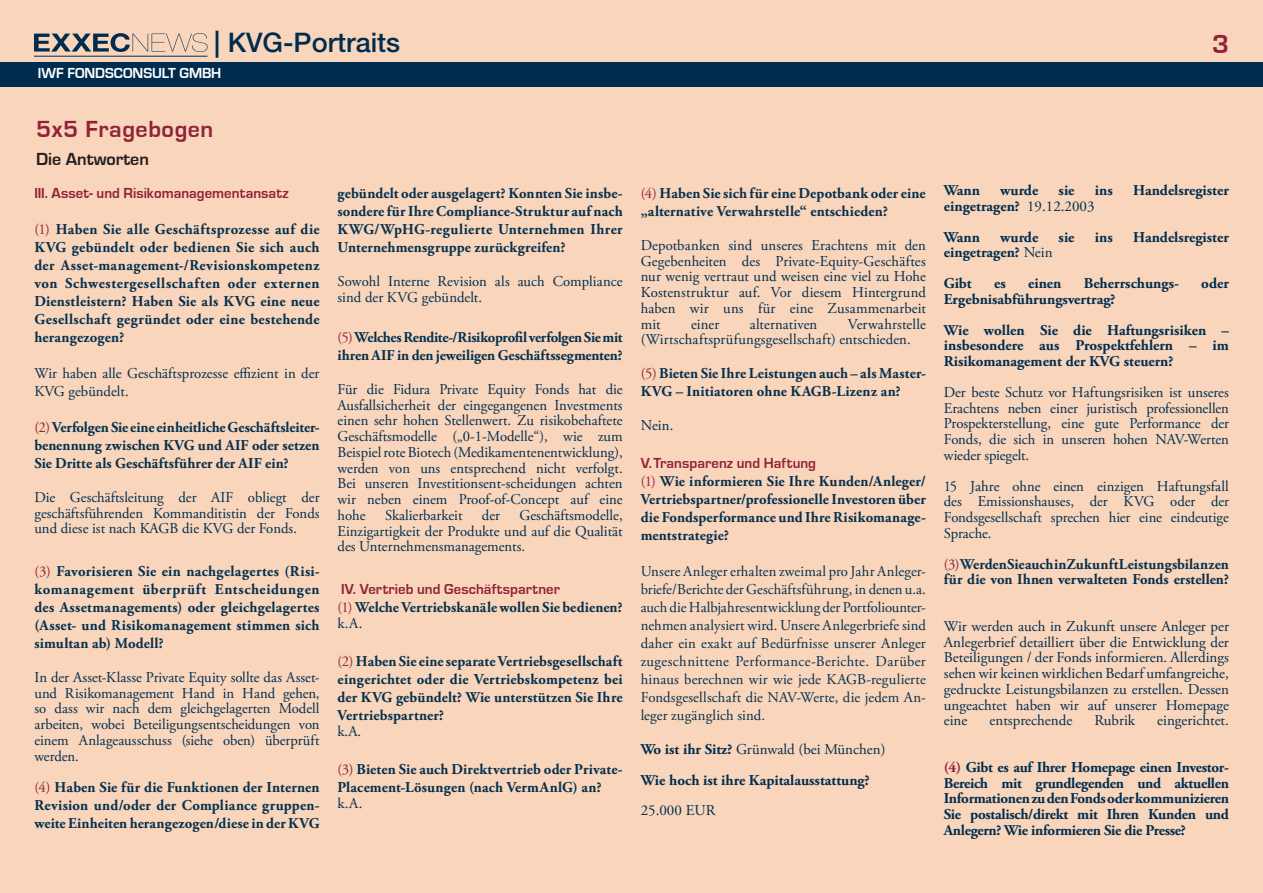
<style>
.page{position:relative;width:1263px;height:893px;background:#f8d5bb}
.page>*{position:absolute;margin:0;border:0;box-sizing:border-box;transform-origin:0 0}
.t1{font:500 27px "Helvetica Neue LT Pro";color:#002d4f}
.t2{font:700 27px "Eurostile";color:#912238}
.t3{font:700 24px "Eurostile";letter-spacing:.025em;color:#912238}
.t4{font:700 18px "Eurostile";color:#231f20}
.Fliesstext_ohne_Einz{font:15px/15.8px "Adobe Garamond Pro";color:#002d4f;text-align:justify}
.Fliesstext_ohne_Einz-2{font:700 15px/18px "Adobe Garamond Pro";letter-spacing:.01em;color:#06304d;text-align:justify}
.t5{font:700 15px/15.8px "Adobe Garamond Pro";color:#002d4f;text-align:justify}
.Fliesstext_ohne_Einz-3{font:15px/18px "Adobe Garamond Pro";letter-spacing:.01em;color:#06304d;text-align:justify}
.Fliesstext_ohne_Einz-4{font:700 15px "Eurostile";letter-spacing:.005em;color:#912238}
.Fliesstext_ohne_Einz-5{font:700 15px/18px "Adobe Garamond Pro";letter-spacing:-.01em;color:#06304d}
.t6{font:700 15px "Eurostile";color:#fff}
.s1{font-size:27.15px}
.s2{font-weight:400;color:#912238}
.s3{font-weight:700}
.s4{font-weight:400}
.s5{color:#912238}
</style>
<div class="page">
<div style="left:0;top:62px;width:1263px;height:24px;background:#002d4f"></div>
<svg style="left:34px;top:33px;width:173px;height:19px"></svg>
<hr style="left:34px;top:56px;width:173px;height:1px;background:#002d4f">
<h1 class="t1" style="left:214px;top:26px;width:188px"><span class="s1">|</span> KVG-Portraits</h1>
<h1 class="t2" style="left:1212px;top:29px;width:18px">3</h1>
<p class="t6" style="left:38px;top:65px;width:185px">IWF FONDSCONSULT GMBH</p>
<h2 class="t3" style="left:36px;top:116px;width:179px">5x5 Fragebogen</h2>
<p class="t4" style="left:36px;top:149px;width:114px">Die Antworten</p>
<p class="Fliesstext_ohne_Einz-4" style="left:34px;top:185px;width:256px">III. Asset- und Risikomanagementansatz</p>
<p class="Fliesstext_ohne_Einz-2" style="left:34px;top:221px;width:287px"><span class="s2">(1)</span> Haben Sie alle Geschäftsprozesse auf die KVG gebündelt oder bedienen Sie sich auch der Asset-management-/Revisionskompetenz von Schwestergesellschaften oder externen Dienstleistern? Haben Sie als KVG eine neue Gesellschaft gegründet oder eine bestehende herangezogen?</p>
<p class="Fliesstext_ohne_Einz" style="left:34px;top:365px;width:286px;line-height:18px">Wir haben alle Geschäftsprozesse effizient in der<br>KVG gebündelt.</p>
<p class="Fliesstext_ohne_Einz-2" style="left:34px;top:419px;width:287px"><span class="s2">(2)</span> Verfolgen Sie eine einheitliche Geschäftsleiter&shy;benennung zwischen KVG und AIF oder setzen Sie Dritte als Geschäftsführer der AIF ein?</p>
<p class="Fliesstext_ohne_Einz" style="left:34px;top:490px;width:287px">Die Geschäftsleitung der AIF obliegt der geschäftsführenden Kommanditistin der Fonds und diese ist nach KAGB die KVG der Fonds.</p>
<p class="Fliesstext_ohne_Einz-2" style="left:34px;top:563px;width:287px"><span class="s2">(3)</span> Favorisieren Sie ein nachgelagertes (Risi&shy;komanagement überprüft Entscheidungen des Assetmanagements) oder gleichgelagertes (Asset- und Risikomanagement stimmen sich simultan ab) Modell?</p>
<p class="Fliesstext_ohne_Einz" style="left:34px;top:670px;width:287px">In der Asset-Klasse Private Equity sollte das Asset&shy;und Risikomanagement Hand in Hand gehen, so dass wir nach dem gleichgelagerten Modell arbeiten, wobei Beteiligungsentscheidungen von einem Anlageausschuss (siehe oben) überprüft werden.</p>
<p class="Fliesstext_ohne_Einz-2" style="left:34px;top:779px;width:287px"><span class="s2">(4)</span> Haben Sie für die Funktionen der Internen Revision und/oder der Compliance gruppen&shy;weite Einheiten herangezogen/diese in der KVG</p>
<p class="Fliesstext_ohne_Einz-2" style="left:338px;top:185px;width:287px">gebündelt oder ausgelagert? Konnten Sie insbe&shy;sondere für Ihre Compliance-Struktur auf nach KWG/WpHG-regulierte Unternehmen Ihrer Unternehmensgruppe zurückgreifen?</p>
<p class="Fliesstext_ohne_Einz" style="left:338px;top:274px;width:287px">Sowohl Interne Revision als auch Compliance sind der KVG gebündelt.</p>
<p class="Fliesstext_ohne_Einz-5" style="left:338px;top:329px;width:287px"><span class="s2">(5)</span>Welches Rendite-/Risikoprofil verfolgen Sie mit ihren AIF in den jeweiligen Geschäftssegmenten?</p>
<p class="Fliesstext_ohne_Einz" style="left:338px;top:382px;width:287px">Für die Fidura Private Equity Fonds hat die Ausfallsicherheit der eingegangenen Investments einen sehr hohen Stellenwert. Zu risikobehaftete Geschäftsmodelle („0-1-Modelle“), wie zum Beispiel rote Biotech (Medikamentenentwicklung), werden von uns entsprechend nicht verfolgt.<br>Bei unseren Investitionsent-scheidungen achten wir neben einem Proof-of-Concept auf eine hohe</p>
<p class="Fliesstext_ohne_Einz" style="left:338px;top:508px;width:287px;text-indent:182px">Geschäftsmodelle, Einzigartigkeit der Produkte und auf die Qualität des Unternehmensmanagements.</p>
<p class="Fliesstext_ohne_Einz-4" style="left:341px;top:581px;width:220px">IV. Vertrieb und Geschäftspartner</p>
<p class="Fliesstext_ohne_Einz-2" style="left:338px;top:599px;width:287px"><span class="s2">(1)</span> Welche Vertriebskanäle wollen Sie bedienen?</p>
<p class="Fliesstext_ohne_Einz" style="left:338px;top:616px;width:26px">k.A.</p>
<p class="Fliesstext_ohne_Einz-2" style="left:338px;top:653px;width:287px"><span class="s2">(2)</span> Haben Sie eine separate Vertriebsgesellschaft eingerichtet oder die Vertriebskompetenz bei der KVG gebündelt? Wie unterstützen Sie Ihre Vertriebspartner?</p>
<p class="Fliesstext_ohne_Einz" style="left:338px;top:724px;width:25px">k.A.</p>
<p class="Fliesstext_ohne_Einz-2" style="left:338px;top:761px;width:287px"><span class="s2">(3)</span> Bieten Sie auch Direktvertrieb oder Private-<br>Placement-Lösungen (nach VermAnlG) an?</p>
<p class="Fliesstext_ohne_Einz" style="left:338px;top:796px;width:26px">k.A.</p>
<p class="Fliesstext_ohne_Einz" style="left:385px;top:508px;width:79px">Skalierbarkeit</p>
<p class="Fliesstext_ohne_Einz" style="left:482px;top:508px;width:20px">der</p>
<p class="Fliesstext_ohne_Einz-2" style="left:641px;top:185px;width:287px"><span class="s2">(4)</span> Haben Sie sich für eine Depotbank oder eine „alternative Verwahrstelle“ entschieden?</p>
<p class="Fliesstext_ohne_Einz" style="left:641px;top:238px;width:287px">Depotbanken sind unseres Erachtens mit den Gegebenheiten des Private-Equity-Geschäftes nur wenig vertraut und weisen eine viel zu Hohe Kostenstruktur auf. Vor diesem Hintergrund haben wir uns für eine Zusammenarbeit mit</p>
<p class="Fliesstext_ohne_Einz" style="left:641px;top:316px;width:287px;text-indent:207px">Verwahrstelle (Wirtschaftsprüfungsgesellschaft) entschieden.</p>
<p class="Fliesstext_ohne_Einz-2" style="left:641px;top:365px;width:287px"><span class="s2">(5)</span> Bieten Sie Ihre Leistungen auch – als Master-<br>KVG – Initiatoren ohne KAGB-Lizenz an?</p>
<p class="Fliesstext_ohne_Einz" style="left:641px;top:418px;width:34px">Nein.</p>
<p class="Fliesstext_ohne_Einz-4" style="left:641px;top:455px;width:177px">V.Transparenz und Haftung</p>
<p class="Fliesstext_ohne_Einz-2" style="left:641px;top:473px;width:287px"><span class="s2">(1)</span> Wie informieren Sie Ihre Kunden/Anleger/ Vertriebspartner/professionelle Investoren über die Fondsperformance und Ihre Risikomanage&shy;mentstrategie?</p>
<p class="Fliesstext_ohne_Einz-3" style="left:641px;top:563px;width:287px">Unsere Anleger erhalten zweimal pro Jahr Anleger&shy;briefe/Berichte der Geschäftsführung, in denen u.a. auch die Halbjahresentwicklung der Portfoliounter&shy;nehmen analysiert wird. Unsere Anlegerbriefe sind daher ein exakt auf Bedürfnisse unserer Anleger zugeschnittene Performance-Berichte. Darüber hinaus berechnen wir wie jede KAGB-regulierte Fondsgesellschaft die NAV-Werte, die jedem An&shy;leger zugänglich sind.</p>
<p class="Fliesstext_ohne_Einz" style="left:641px;top:742px;width:246px"><span class="s3">Wo ist ihr Sitz?</span> Grünwald (bei München)</p>
<p class="t5" style="left:641px;top:772px;width:231px">Wie hoch ist ihre Kapitalausstattung?</p>
<p class="Fliesstext_ohne_Einz" style="left:641px;top:803px;width:76px">25.000 EUR</p>
<p class="Fliesstext_ohne_Einz" style="left:691px;top:316px;width:30px">einer</p>
<p class="Fliesstext_ohne_Einz" style="left:750px;top:316px;width:69px">alternativen</p>
<p class="t5" style="left:944px;top:183px;width:38px">Wann</p>
<p class="t5" style="left:1000px;top:183px;width:40px">wurde</p>
<p class="t5" style="left:1059px;top:183px;width:17px">sie</p>
<p class="t5" style="left:1095px;top:183px;width:19px">ins</p>
<p class="t5" style="left:1133px;top:183px;width:97px">Handelsregister</p>
<p class="t5" style="left:944px;top:199px;width:152px">eingetragen? <span class="s4">19.12.2003</span></p>
<p class="t5" style="left:944px;top:229px;width:38px">Wann</p>
<p class="t5" style="left:1000px;top:229px;width:40px">wurde</p>
<p class="t5" style="left:1059px;top:229px;width:17px">sie</p>
<p class="t5" style="left:1095px;top:229px;width:19px">ins</p>
<p class="t5" style="left:1133px;top:229px;width:97px">Handelsregister</p>
<p class="t5" style="left:944px;top:245px;width:110px">eingetragen? <span class="s4">Nein</span></p>
<p class="t5" style="left:944px;top:276px;width:29px">Gibt</p>
<p class="t5" style="left:994px;top:276px;width:13px">es</p>
<p class="t5" style="left:1028px;top:276px;width:35px">einen</p>
<p class="t5" style="left:1084px;top:276px;width:97px">Beherrschungs-</p>
<p class="t5" style="left:1201px;top:276px;width:29px">oder</p>
<p class="t5" style="left:944px;top:292px;width:173px">Ergebnisabführungsvertrag?</p>
<p class="t5" style="left:944px;top:322px;width:287px">Wie wollen Sie die Haftungsrisiken – insbesondere aus Prospektfehlern – im Risikomanagement der KVG steuern?</p>
<p class="Fliesstext_ohne_Einz" style="left:944px;top:385px;width:287px">Der beste Schutz vor Haftungsrisiken ist unseres Erachtens neben einer juristisch professionellen Prospekterstellung, eine gute Performance der Fonds, die sich in unseren hohen NAV-Werten wieder spiegelt.</p>
<p class="Fliesstext_ohne_Einz" style="left:944px;top:479px;width:287px">15 Jahre ohne einen einzigen Haftungsfall des Emissionshauses, der KVG oder der Fondsgesellschaft sprechen hier eine eindeutige Sprache.</p>
<p class="Fliesstext_ohne_Einz-2" style="left:944px;top:556px;width:287px;line-height:15.8px"><span class="s2">(3)</span> Werden Sie auch in Zukunft Leistungsbilanzen für die von Ihnen verwalteten Fonds erstellen?</p>
<p class="Fliesstext_ohne_Einz" style="left:944px;top:619px;width:287px">Wir werden auch in Zukunft unsere Anleger per Anlegerbrief detailliert über die Entwicklung der Beteiligungen / der Fonds informieren. Allerdings sehen wir keinen wirklichen Bedarf umfangreiche, gedruckte Leistungsbilanzen zu erstellen. Dessen ungeachtet haben wir auf unserer Homepage eine</p>
<p class="Fliesstext_ohne_Einz" style="left:989px;top:713px;width:84px">entsprechende</p>
<p class="Fliesstext_ohne_Einz" style="left:1094px;top:713px;width:42px">Rubrik</p>
<p class="Fliesstext_ohne_Einz" style="left:1157px;top:713px;width:73px">eingerichtet.</p>
<p class="t5" style="left:944px;top:760px;width:287px"><span class="s5">(4)</span> Gibt es auf Ihrer Homepage einen Investor-Bereich mit grundlegenden und aktuellen Informationen zu den Fonds oder kommunizieren Sie postalisch/direkt mit Ihren Kunden und Anlegern? Wie informieren Sie die Presse?</p>
</div>
